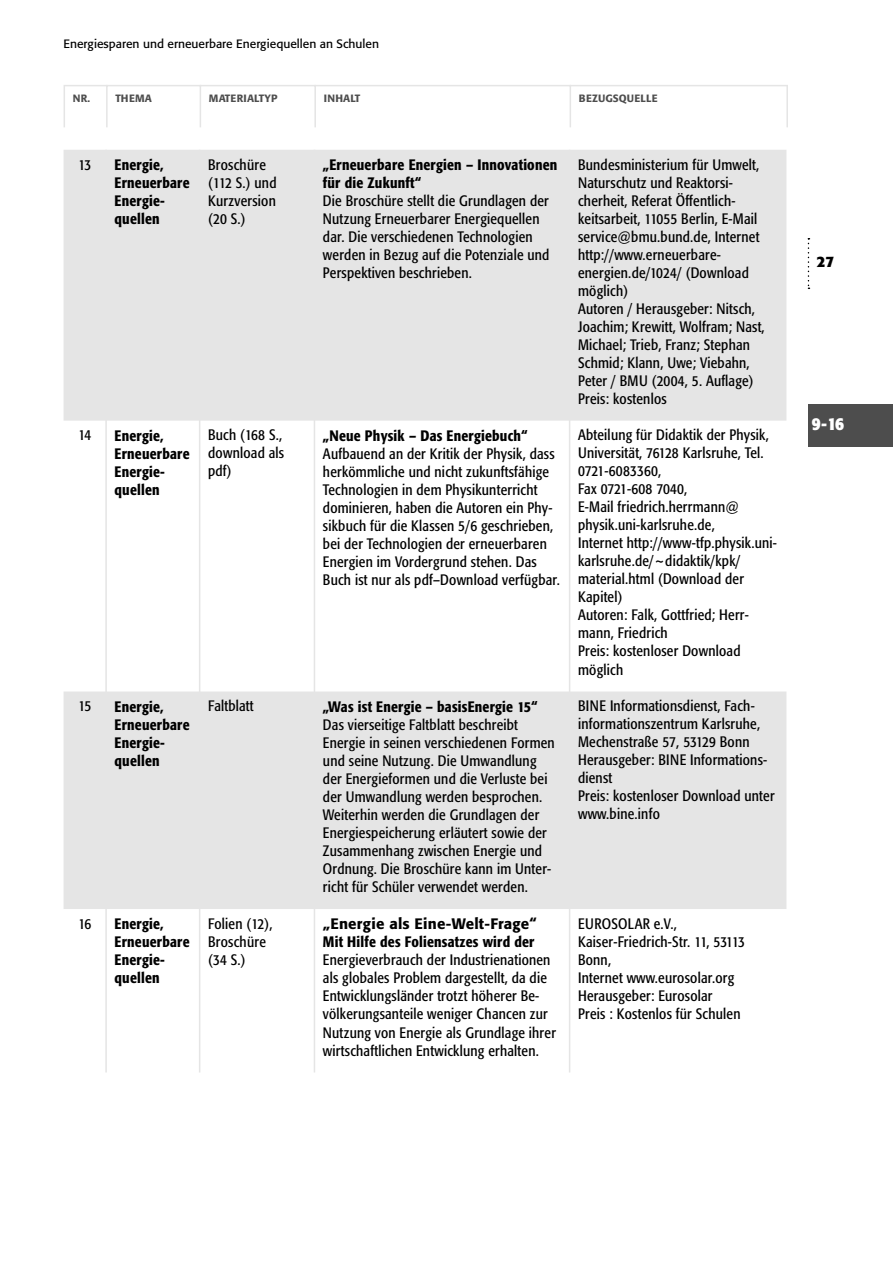
<style>
.page{position:relative;width:893px;height:1263px;background:#fff}
.page>*{position:absolute;margin:0;border:0;box-sizing:border-box;transform-origin:0 0}
.t1{font:700 condensed 18px "Formata";color:#fff}
.t2{font:condensed 15px/18px "Formata";letter-spacing:.015em;color:#000}
.t3{font:500 condensed 15px/18px "Formata";letter-spacing:.015em;color:#000}
.t4{font:500 15px "Formata";letter-spacing:.015em;color:#000}
.t5{font:700 15px "Formata";color:#000}
.t6{font:12px "Formata";color:#000}
.t7{font:500 10.5px "Formata";letter-spacing:.015em;color:#4d4d4d}
</style>
<div class="page">
<svg style="left:808px;top:238px;width:1px;height:51px"></svg>
<svg style="left:64px;top:150px;width:722px;height:759px;fill:#e5e5e5"></svg>
<hr style="left:105px;top:150px;width:2px;height:270px;background:#e5e5e5">
<hr style="left:199px;top:150px;width:1px;height:270px;background:#e5e5e5">
<hr style="left:314px;top:150px;width:1px;height:270px;background:#e5e5e5">
<hr style="left:569px;top:150px;width:1px;height:270px;background:#e5e5e5">
<hr style="left:105px;top:420px;width:2px;height:271px;background:#e5e5e5">
<hr style="left:199px;top:420px;width:1px;height:271px;background:#e5e5e5">
<hr style="left:314px;top:420px;width:1px;height:271px;background:#e5e5e5">
<hr style="left:569px;top:420px;width:1px;height:271px;background:#e5e5e5">
<hr style="left:105px;top:691px;width:2px;height:218px;background:#e5e5e5">
<hr style="left:199px;top:691px;width:1px;height:218px;background:#e5e5e5">
<hr style="left:314px;top:691px;width:1px;height:218px;background:#e5e5e5">
<hr style="left:569px;top:691px;width:1px;height:218px;background:#e5e5e5">
<hr style="left:105px;top:909px;width:2px;height:163px;background:#e5e5e5">
<hr style="left:199px;top:909px;width:1px;height:163px;background:#e5e5e5">
<hr style="left:314px;top:909px;width:1px;height:163px;background:#e5e5e5">
<hr style="left:569px;top:909px;width:1px;height:163px;background:#e5e5e5">
<div style="left:808px;top:404px;width:85px;height:42px;background:#4d4d4d"></div>
<hr style="left:106px;top:85px;width:2px;height:42px;background:#e5e5e5">
<hr style="left:200px;top:85px;width:1px;height:42px;background:#e5e5e5">
<hr style="left:314px;top:85px;width:2px;height:42px;background:#e5e5e5">
<hr style="left:570px;top:85px;width:1px;height:42px;background:#e5e5e5">
<hr style="left:64px;top:85px;width:42px;height:1px;background:#e5e5e5">
<hr style="left:64px;top:86px;width:1px;height:41px;background:#e5e5e5">
<hr style="left:108px;top:85px;width:92px;height:1px;background:#e5e5e5">
<hr style="left:201px;top:85px;width:113px;height:1px;background:#e5e5e5">
<hr style="left:316px;top:85px;width:254px;height:1px;background:#e5e5e5">
<hr style="left:571px;top:85px;width:217px;height:1px;background:#e5e5e5">
<hr style="left:786px;top:86px;width:2px;height:41px;background:#e5e5e5">
<p class="t6" style="left:64px;top:38px;width:317px">Energiesparen und erneuerbare Energiequellen an Schulen</p>
<p class="t7" style="left:73px;top:94px;width:81px">NR. THEMA</p>
<p class="t7" style="left:209px;top:94px;width:70px">MATERIALTYP</p>
<p class="t7" style="left:324px;top:94px;width:38px">INHALT</p>
<p class="t7" style="left:579px;top:94px;width:80px">BEZUGSQUELLE</p>
<p class="t2" style="left:78px;top:156px;width:14px">13</p>
<p class="t3" style="left:115px;top:157px;width:77px">Energie,<br>Erneuerbare<br>Energie&shy;quellen</p>
<p class="t2" style="left:208px;top:156px;width:70px">Broschüre (112 S.) und<br>Kurzversion (20 S.)</p>
<p class="t3" style="left:323px;top:157px;width:236px">„Erneuerbare Energien – Innovationen für die Zukunft“</p>
<p class="t2" style="left:323px;top:193px;width:228px">Die Broschüre stellt die Grundlagen der Nutzung Erneuerbarer Energiequellen dar. Die verschiedenen Technologien werden in Bezug auf die Potenziale und Perspektiven beschrieben.</p>
<p class="t2" style="left:78px;top:427px;width:14px">14</p>
<p class="t3" style="left:115px;top:428px;width:77px">Energie,<br>Erneuerbare<br>Energie&shy;quellen</p>
<p class="t2" style="left:208px;top:427px;width:78px">Buch (168 S., download als pdf)</p>
<p class="t3" style="left:323px;top:428px;width:206px">„Neue Physik – Das Energiebuch“</p>
<p class="t2" style="left:323px;top:446px;width:238px">Aufbauend an der Kritik der Physik, dass herkömmliche und nicht zukunftsfähige Technologien in dem Physikunterricht dominieren, haben die Autoren ein Phy&shy;sikbuch für die Klassen 5/6 geschrieben, bei der Technologien der erneuerbaren Energien im Vordergrund stehen. Das Buch ist nur als pdf–Download verfügbar.</p>
<p class="t2" style="left:78px;top:698px;width:14px">15</p>
<p class="t3" style="left:115px;top:698px;width:77px">Energie,<br>Erneuerbare<br>Energie&shy;quellen</p>
<p class="t2" style="left:208px;top:698px;width:47px">Faltblatt</p>
<p class="t3" style="left:323px;top:698px;width:216px">„Was ist Energie – basisEnergie 15“</p>
<p class="t2" style="left:323px;top:716px;width:233px">Das vierseitige Faltblatt beschreibt Energie in seinen verschiedenen Formen und seine Nutzung. Die Umwandlung der Energieformen und die Verluste bei der Umwandlung werden besprochen.<br>Weiterhin werden die Grundlagen der Energiespeicherung erläutert sowie der Zusammenhang zwischen Energie und Ordnung. Die Broschüre kann im Unter&shy;richt für Schüler verwendet werden.</p>
<p class="t2" style="left:78px;top:915px;width:14px">16</p>
<p class="t3" style="left:115px;top:916px;width:77px">Energie,<br>Erneuerbare<br>Energie&shy;quellen</p>
<p class="t2" style="left:208px;top:915px;width:66px">Folien (12),<br>Broschüre (34 S.)</p>
<p class="t4" style="left:323px;top:917px;width:215px">„Energie als Eine-Welt-Frage“</p>
<p class="t3" style="left:323px;top:934px;width:213px">Mit Hilfe des Foliensatzes wird der</p>
<p class="t2" style="left:323px;top:952px;width:235px">Energieverbrauch der Industrienationen als globales Problem dargestellt, da die Entwicklungsländer trotzt höherer Be&shy;völkerungsanteile weniger Chancen zur Nutzung von Energie als Grundlage ihrer wirtschaftlichen Entwicklung erhalten.</p>
<p class="t2" style="left:578px;top:156px;width:188px">Bundesministerium für Umwelt,<br>Naturschutz und Reaktorsi&shy;cherheit, Referat Öffentlich&shy;keitsarbeit, 11055 Berlin, E-Mail service@bmu.bund.de, Internet http://www.erneuerbare&shy;energien.de/1024/ (Download möglich)<br>Autoren / Herausgeber: Nitsch,<br>Joachim; Krewitt, Wolfram; Nast,<br>Michael; Trieb, Franz; Stephan<br>Schmid; Klann, Uwe; Viebahn,<br>Peter / BMU (2004, 5. Auflage)<br>Preis: kostenlos</p>
<p class="t2" style="left:578px;top:427px;width:200px">Abteilung für Didaktik der Physik,<br>Universität, 76128 Karlsruhe, Tel.<br>0721-6083360,<br>Fax 0721-608 7040,<br>E-Mail friedrich.herrmann@ physik.uni-karlsruhe.de,<br>Internet http://www-tfp.physik.uni&shy;karlsruhe.de/~didaktik/kpk/ material.html (Download der<br>Kapitel)<br>Autoren: Falk, Gottfried; Herr&shy;mann, Friedrich<br>Preis: kostenloser Download möglich</p>
<p class="t2" style="left:578px;top:698px;width:198px">BINE Informationsdienst, Fach&shy;informationszentrum Karlsruhe,<br>Mechenstraße 57, 53129 Bonn<br>Herausgeber: BINE Informations&shy;dienst<br>Preis: kostenloser Download unter www.bine.info</p>
<p class="t2" style="left:578px;top:915px;width:168px">EUROSOLAR e.V.,<br>Kaiser-Friedrich-Str. 11, 53113<br>Bonn,<br>Internet www.eurosolar.org<br>Herausgeber: Eurosolar<br>Preis : Kostenlos für Schulen</p>
<p class="t5" style="left:817px;top:255px;width:19px">27</p>
<p class="t1" style="left:812px;top:416px;width:34px">9-16</p>
</div>
